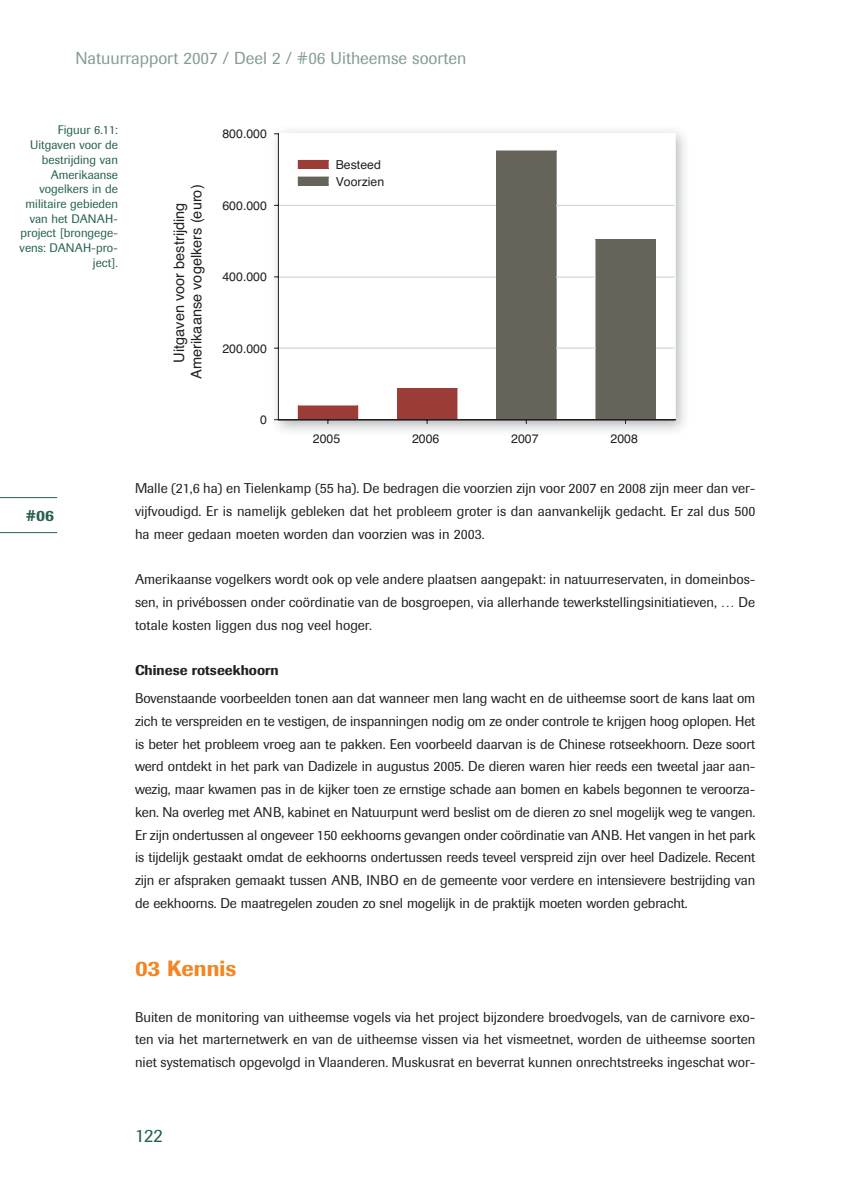
<style>
.page{position:relative;width:844px;height:1192px;background:#fff}
.page>*{position:absolute;margin:0;border:0;box-sizing:border-box;transform-origin:0 0}
.t1{font:500 21.88px "Imago";color:#f38522}
.t2{font:18.55px "Imago";color:#256051}
.t3{font:17.15px "Imago";color:#859c94}
.t4{font:500 15.58px "Imago";color:#256051}
.t5{font:14.53px/17.5px "Helvetica";color:#231f20;text-align:center}
.t6{font:14px/22.8px "Imago";color:#231f20;text-align:justify}
.t7{font:500 14px "Imago";color:#231f20}
.t8{font:12.25px/14.7px "Imago";color:#256051;text-align:right}
.t9{font:12.25px/17px "Helvetica";color:#231f20}
</style>
<div class="page">
<svg style="left:0;top:130px;width:685px;height:404px"></svg>
<p class="t3" style="left:75px;top:51px;width:392px">Natuurrapport 2007 / Deel 2 / #06 Uitheemse soorten</p>
<p class="t8" style="left:20px;top:124px;width:100px">Figuur 6.11:<br>Uitgaven voor de bestrijding van<br>Amerikaanse vogelkers in de militaire gebieden van het DANAH&shy;project [brongege&shy;vens: DANAH-pro&shy;ject].</p>
<p class="t4" style="left:26px;top:509px;width:30px">#06</p>
<p class="t9" style="left:222px;top:127px;width:46px">800.000</p>
<p class="t5" style="left:172px;top:379px;width:196px;rotate:-90deg">Uitgaven voor bestrijding<br>Amerikaanse vogelkers (euro)</p>
<p class="t9" style="left:222px;top:198px;width:46px">600.000</p>
<p class="t9" style="left:222px;top:269px;width:46px">400.000</p>
<p class="t9" style="left:222px;top:341px;width:46px">200.000</p>
<p class="t9" style="left:260px;top:412px;width:8px">0</p>
<p class="t9" style="left:336px;top:157px;width:50px">Besteed<br>Voorzien</p>
<p class="t9" style="left:313px;top:431px;width:29px">2005</p>
<p class="t9" style="left:412px;top:431px;width:29px">2006</p>
<p class="t9" style="left:511px;top:431px;width:29px">2007</p>
<p class="t9" style="left:610px;top:431px;width:29px">2008</p>
<p class="t6" style="left:135px;top:478px;width:622px">Malle (21,6 ha) en Tielenkamp (55 ha). De bedragen die voorzien zijn voor 2007 en 2008 zijn meer dan ver&shy;vijfvoudigd. Er is namelijk gebleken dat het probleem groter is dan aanvankelijk gedacht. Er zal dus 500 ha meer gedaan moeten worden dan voorzien was in 2003.</p>
<p class="t6" style="left:135px;top:569px;width:622px">Amerikaanse vogelkers wordt ook op vele andere plaatsen aangepakt: in natuurreservaten, in domeinbos&shy;sen, in privébossen onder coördinatie van de bosgroepen, via allerhande tewerkstellingsinitiatieven, … De totale kosten liggen dus nog veel hoger.</p>
<p class="t7" style="left:135px;top:665px;width:145px">Chinese rotseekhoorn</p>
<p class="t6" style="left:135px;top:688px;width:622px">Bovenstaande voorbeelden tonen aan dat wanneer men lang wacht en de uitheemse soort de kans laat om zich te verspreiden en te vestigen, de inspanningen nodig om ze onder controle te krijgen hoog oplopen. Het is beter het probleem vroeg aan te pakken. Een voorbeeld daarvan is de Chinese rotseekhoorn. Deze soort werd ontdekt in het park van Dadizele in augustus 2005. De dieren waren hier reeds een tweetal jaar aan&shy;wezig, maar kwamen pas in de kijker toen ze ernstige schade aan bomen en kabels begonnen te veroorza&shy;ken. Na overleg met ANB, kabinet en Natuurpunt werd beslist om de dieren zo snel mogelijk weg te vangen.<br>Er zijn ondertussen al ongeveer 150 eekhoorns gevangen onder coördinatie van ANB. Het vangen in het park is tijdelijk gestaakt omdat de eekhoorns ondertussen reeds teveel verspreid zijn over heel Dadizele. Recent zijn er afspraken gemaakt tussen ANB, INBO en de gemeente voor verdere en intensievere bestrijding van de eekhoorns. De maatregelen zouden zo snel mogelijk in de praktijk moeten worden gebracht.</p>
<h1 class="t1" style="left:135px;top:960px;width:103px">03 Kennis</h1>
<p class="t6" style="left:135px;top:1006px;width:622px">Buiten de monitoring van uitheemse vogels via het project bijzondere broedvogels, van de carnivore exo&shy;ten via het marternetwerk en van de uitheemse vissen via het vismeetnet, worden de uitheemse soorten niet systematisch opgevolgd in Vlaanderen. Muskusrat en beverrat kunnen onrechtstreeks ingeschat wor-</p>
<h2 class="t2" style="left:135px;top:1128px;width:29px">122</h2>
</div>
